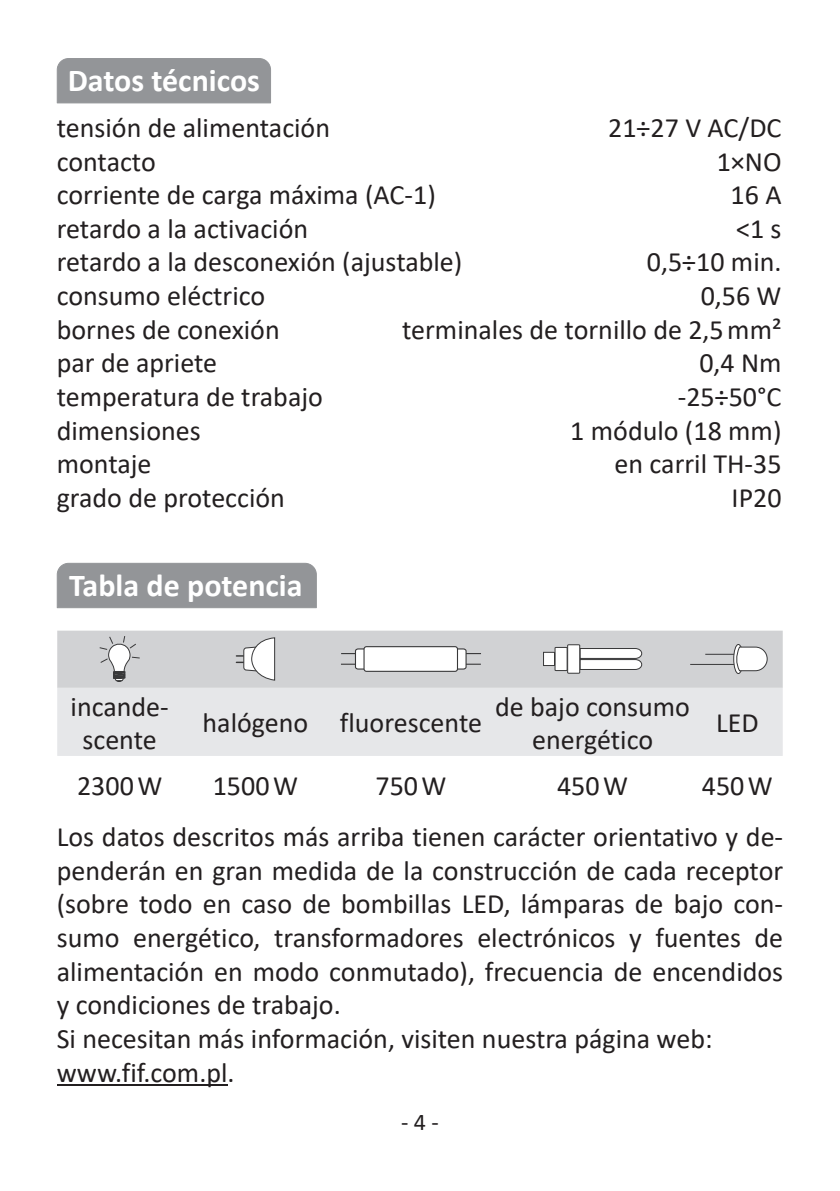
<style>
.page{position:relative;width:840px;height:1191px;background:#fff}
.page>*{position:absolute;margin:0;border:0;box-sizing:border-box;transform-origin:0 0}
.t1{font:700 32px "Calibri";color:#fff}
.t2{font:28px/33.6px "Calibri";color:#231f20;text-align:center}
.t3{font:24px "Calibri";color:#231f20}
</style>
<div class="page">
<hr style="left:57px;top:1083px;width:170px;height:2px;background:#231f20">
<div style="left:57px;top:630px;width:725px;height:58px;background:#d1d2d4"></div>
<div style="left:57px;top:688px;width:725px;height:68px;background:#e6e7e9"></div>
<svg style="left:93px;top:635px;width:50px;height:46px"></svg>
<svg style="left:236px;top:637px;width:39px;height:44px"></svg>
<hr style="left:341px;top:653px;width:139px;height:1px;background:#383839">
<hr style="left:341px;top:663px;width:139px;height:2px;background:#383839">
<div style="left:355px;top:649px;width:111px;height:20px;background:#fff;border-radius:2px"></div>
<div style="left:355px;top:648px;width:111px;height:21px;border:1px solid #383839;border-radius:2px"></div>
<div style="left:364px;top:646px;width:93px;height:25px;background:#fff;border-radius:2px"></div>
<div style="left:363px;top:646px;width:95px;height:26px;border:1px solid #383839;border-radius:2px"></div>
<svg style="left:542px;top:646px;width:100px;height:25px"></svg>
<div style="left:567px;top:645px;width:12px;height:28px;background:#fff"></div>
<div style="left:567px;top:644px;width:12px;height:29px;border:1px solid #383839"></div>
<div style="left:733px;top:644px;width:9px;height:30px;border:1px solid #383839;border-radius:50%"></div>
<svg style="left:735px;top:646px;width:32px;height:25px"></svg>
<hr style="left:704px;top:653px;width:29px;height:2px;background:#383839">
<hr style="left:689px;top:663px;width:44px;height:2px;background:#383839">
<div style="left:57px;top:58px;width:214px;height:45px;background:#939598"></div>
<div style="left:57px;top:563px;width:259px;height:45px;background:#939598"></div>
<p class="t1" style="left:68px;top:58px;width:194px">Datos técnicos</p>
<p class="t2" style="left:57px;top:110px;width:275px">tensión de alimentación</p>
<p class="t2" style="left:608px;top:110px;width:175px">21÷27 V AC/DC</p>
<p class="t2" style="left:57px;top:144px;width:100px">contacto</p>
<p class="t2" style="left:716px;top:144px;width:66px">1×NO</p>
<p class="t2" style="left:57px;top:177px;width:380px">corriente de carga máxima (AC-1)</p>
<p class="t2" style="left:730px;top:177px;width:52px">16 A</p>
<p class="t2" style="left:57px;top:211px;width:253px">retardo a la activación</p>
<p class="t2" style="left:735px;top:211px;width:47px">&lt;1 s</p>
<p class="t2" style="left:57px;top:245px;width:407px">retardo a la desconexión (ajustable)</p>
<p class="t2" style="left:646px;top:245px;width:136px">0,5÷10 min.</p>
<p class="t2" style="left:57px;top:278px;width:210px">consumo eléctrico</p>
<p class="t2" style="left:700px;top:278px;width:82px">0,56 W</p>
<p class="t2" style="left:57px;top:312px;width:224px">bornes de conexión</p>
<p class="t2" style="left:402px;top:312px;width:380px">terminales de tornillo de 2,5 mm²</p>
<p class="t2" style="left:57px;top:345px;width:162px">par de apriete</p>
<p class="t2" style="left:699px;top:345px;width:84px">0,4 Nm</p>
<p class="t2" style="left:57px;top:379px;width:267px">temperatura de trabajo</p>
<p class="t2" style="left:677px;top:379px;width:105px">-25÷50°C</p>
<p class="t2" style="left:57px;top:413px;width:145px">dimensiones</p>
<p class="t2" style="left:570px;top:413px;width:212px">1 módulo (18 mm)</p>
<p class="t2" style="left:57px;top:446px;width:96px">montaje</p>
<p class="t2" style="left:614px;top:446px;width:168px">en carril TH-35</p>
<p class="t2" style="left:57px;top:480px;width:229px">grado de protección</p>
<p class="t2" style="left:731px;top:480px;width:51px">IP20</p>
<p class="t1" style="left:69px;top:562px;width:235px">Tabla de potencia</p>
<p class="t2" style="left:71px;top:689px;width:100px">incande&shy;scente</p>
<p class="t2" style="left:202px;top:705px;width:281px">halógeno fluorescente</p>
<p class="t2" style="left:495px;top:689px;width:196px">de bajo consumo energético</p>
<p class="t2" style="left:715px;top:705px;width:44px">LED</p>
<p class="t2" style="left:57px;top:759px;width:727px;line-height:51.6px;text-align:left;text-indent:644px">450 W<br>Los datos descritos más arriba tienen carácter orientativo y de-</p>
<p class="t2" style="left:57px;top:853px;width:727px;text-align:left">penderán en gran medida de la construcción de cada receptor (sobre todo en caso de bombillas LED, lámparas de bajo con&shy;sumo energético, transformadores electrónicos y fuentes de alimentación en modo conmutado), frecuencia de encendidos y condiciones de trabajo.<br>Si necesitan más información, visiten nuestra página web: www.fif.com.pl.</p>
<p class="t2" style="left:77px;top:768px;width:87px">2300 W</p>
<p class="t2" style="left:213px;top:768px;width:87px">1500 W</p>
<p class="t2" style="left:375px;top:768px;width:73px">750 W</p>
<p class="t2" style="left:556px;top:768px;width:73px">450 W</p>
<p class="t3" style="left:401px;top:1105px;width:39px">- 4 -</p>
</div>
